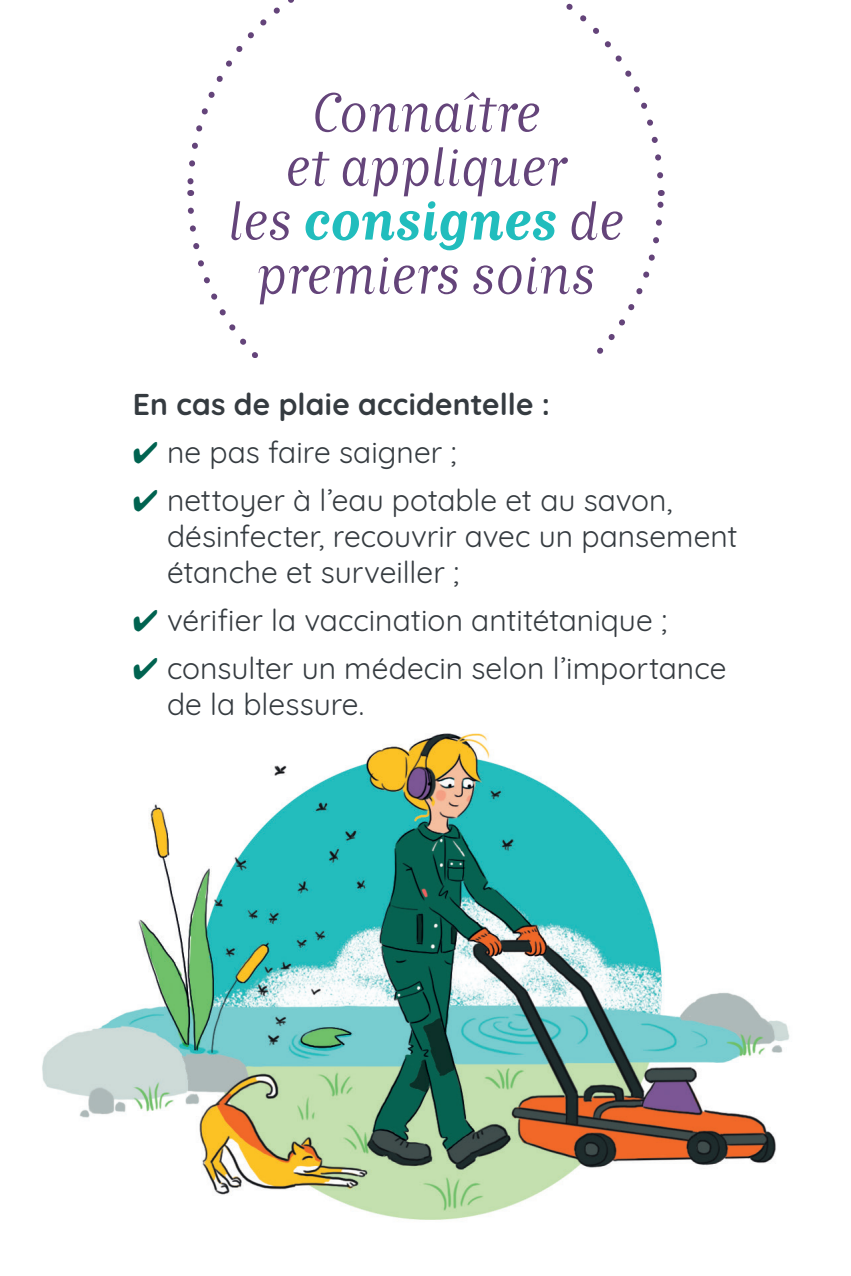
<style>
.page{position:relative;width:851px;height:1276px;background:#fff}
.page>*{position:absolute;margin:0;border:0;box-sizing:border-box;transform-origin:0 0}
.titre_intérieur{font:italic 54px/54px "Matrix IIOT";color:#64447a;text-align:center}
.t1{font:30px/36px "Quicksand";color:#353b40}
.texte_courant{font:700 30px "Quicksand";letter-spacing:.005em;color:#353b40}
.s1{font-weight:700;color:#21bdbd}
.s2{color:#006350}
</style>
<div class="page">
<img style="left:42px;top:733px;width:748px;height:487px">
<svg style="left:597px;top:201px;width:67px;height:153px"></svg>
<svg style="left:187px;top:0;width:107px;height:185px"></svg>
<svg style="left:187px;top:207px;width:71px;height:151px"></svg>
<svg style="left:566px;top:3px;width:98px;height:176px"></svg>
<img style="left:42px;top:733px;width:18px;height:205px">
<p class="titre_intérieur" style="left:228px;top:84px;width:397px">Connaître<br>et appliquer<br>les <span class="s1">consignes</span> de premiers soins</p>
<p class="texte_courant" style="left:133px;top:379px;width:418px">En cas de plaie accidentelle :</p>
<p class="t1" style="left:133px;top:431px;width:325px"><span class="s2">✔</span> ne pas faire saigner ;</p>
<p class="t1" style="left:167px;top:479px;width:572px;text-indent:-34px"><span class="s2">✔</span> nettoyer à l’eau potable et au savon, désinfecter, recouvrir avec un pansement étanche et surveiller ;</p>
<p class="t1" style="left:133px;top:599px;width:535px"><span class="s2">✔</span> vérifier la vaccination antitétanique ;</p>
<p class="t1" style="left:167px;top:647px;width:560px;text-indent:-34px"><span class="s2">✔</span> consulter un médecin selon l’importance de la blessure.</p>
</div>
